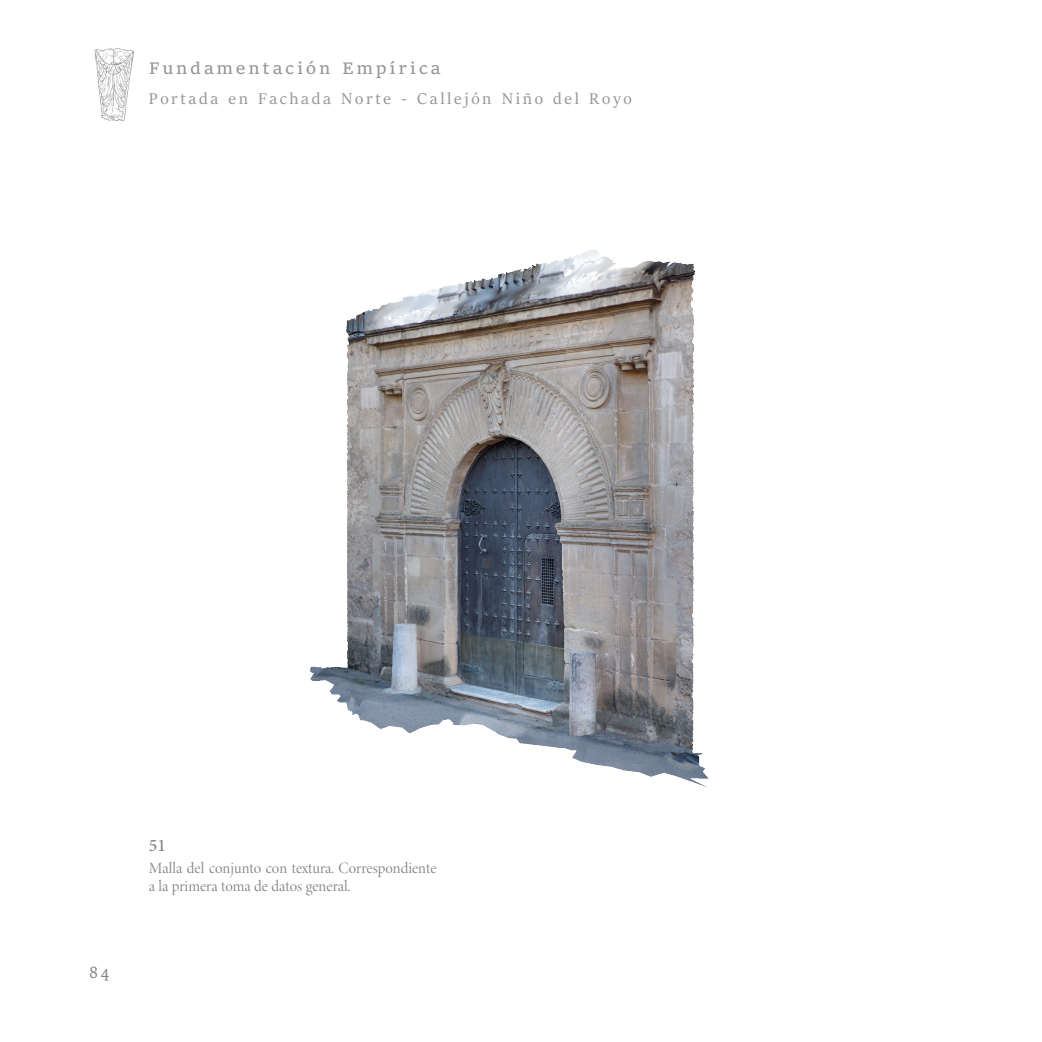
<style>
.page{position:relative;width:1042px;height:1042px;background:#fff}
.page>*{position:absolute;margin:0;border:0;box-sizing:border-box;transform-origin:0 0}
.t1{font:17.5px/29.8px "Sitka Text";letter-spacing:.15em;color:#939598}
.Pie_de_Foto{font:17.5px "Minion Variable Concept";color:#808285}
.t2{font:16.1px "Sitka Text";color:#808285;scale:.83 1}
.Pie_de_Foto-2{font:15.75px/17.5px "Minion Variable Concept";letter-spacing:-.045em;color:#808285}
</style>
<div class="page">
<img style="left:94px;top:48px;width:40px;height:73px">
<img style="left:310px;top:249px;width:399px;height:539px">
<p class="t1" style="left:149px;top:52px;width:484px">Fundamentación Empírica<br>Portada en Fachada Norte - Callejón Niño del Royo</p>
<p class="t2" style="left:89px;top:961px;width:26px">84</p>
<p class="Pie_de_Foto" style="left:149px;top:833px;width:19px">51</p>
<p class="Pie_de_Foto-2" style="left:149px;top:859px;width:290px">Malla del conjunto con textura. Correspondiente a la primera toma de datos general.</p>
</div>
